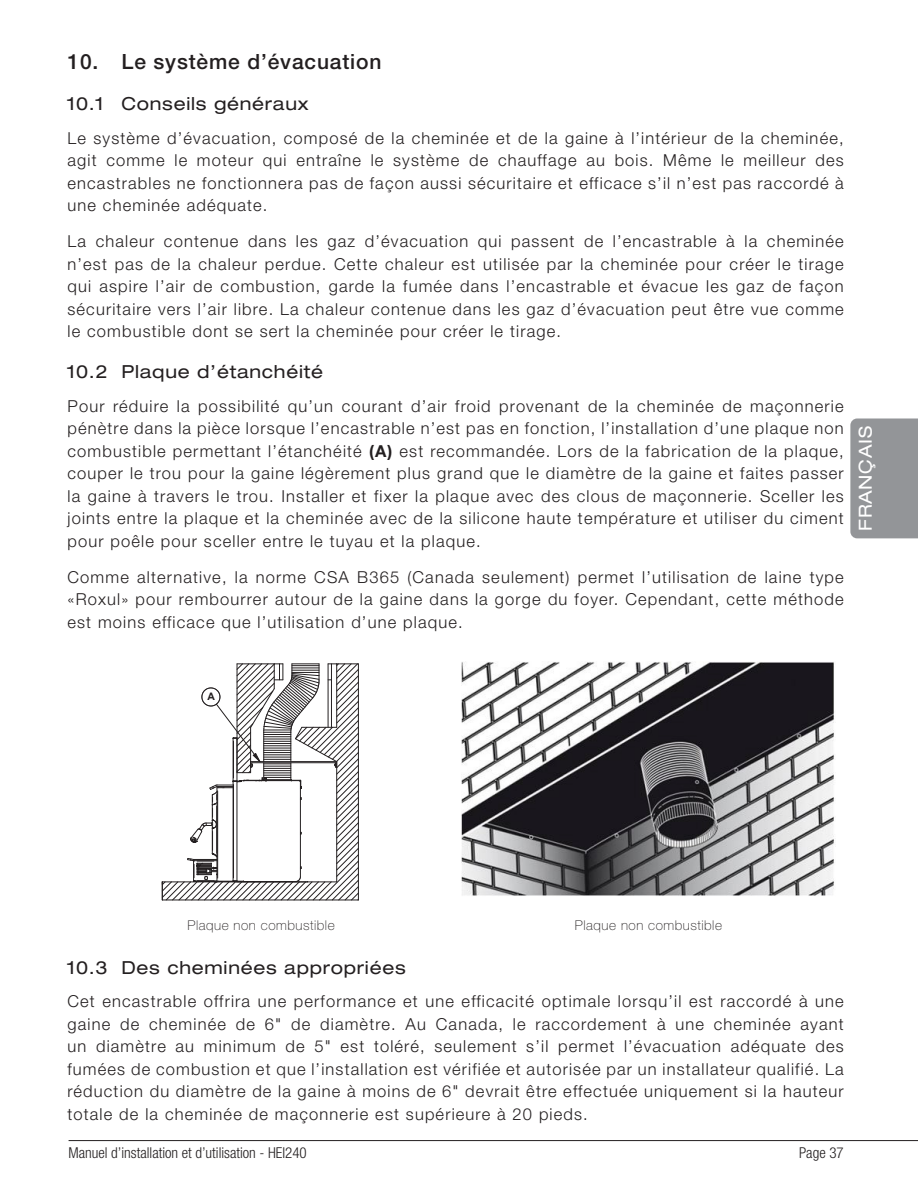
<style>
.page{position:relative;width:918px;height:1188px;background:#fff}
.page>*{position:absolute;margin:0;border:0;box-sizing:border-box;transform-origin:0 0}
.t1{font:500 21px "Helvetica Neue LT Std";letter-spacing:.04em;color:#231f20}
.t2{font:expanded 18px "Helvetica Neue LT Std";letter-spacing:.04em;color:#231f20}
.t3{font:expanded 18px "Helvetica Neue LT Std";letter-spacing:.04em;color:#fff}
.t4{font:300 16.5px/22.5px "Helvetica Neue LT Std";letter-spacing:.07em;color:#231f20;text-align:justify}
.t5{font:300 condensed 15px "Helvetica Neue LT Std";color:#231f20}
.t6{font:100 13.5px "Helvetica Neue LT Std";letter-spacing:.04em;color:#231f20}
.t7{font:700 10.35px "Arial";color:#231f20}
.s1{font-weight:700}
</style>
<div class="page">
<hr style="left:69px;top:1140px;width:849px;height:1px;background:#231f20">
<div style="left:850px;top:418px;width:68px;height:120px;background:#939598"></div>
<svg style="left:162px;top:663px;width:197px;height:238px"></svg>
<img style="left:462px;top:662px;width:372px;height:234px">
<p class="t1" style="left:68px;top:49px;width:316px">10. Le système d’évacuation</p>
<p class="t2" style="left:68px;top:93px;width:242px">10.1 Conseils généraux</p>
<p class="t4" style="left:68px;top:126px;width:778px">Le système d’évacuation, composé de la cheminée et de la gaine à l’intérieur de la cheminée, agit comme le moteur qui entraîne le système de chauffage au bois. Même le meilleur des encastrables ne fonctionnera pas de façon aussi sécuritaire et efficace s’il n’est pas raccordé à une cheminée adéquate.</p>
<p class="t4" style="left:68px;top:230px;width:778px">La chaleur contenue dans les gaz d’évacuation qui passent de l’encastrable à la cheminée n’est pas de la chaleur perdue. Cette chaleur est utilisée par la cheminée pour créer le tirage qui aspire l’air de combustion, garde la fumée dans l’encastrable et évacue les gaz de façon sécuritaire vers l’air libre. La chaleur contenue dans les gaz d’évacuation peut être vue comme le combustible dont se sert la cheminée pour créer le tirage.</p>
<p class="t2" style="left:68px;top:361px;width:257px">10.2 Plaque d’étanchéité</p>
<p class="t4" style="left:68px;top:394px;width:778px">Pour réduire la possibilité qu’un courant d’air froid provenant de la cheminée de maçonnerie pénètre dans la pièce lorsque l’encastrable n’est pas en fonction, l’installation d’une plaque non combustible permettant l’étanchéité <span class="s1">(A)</span> est recommandée. Lors de la fabrication de la plaque, couper le trou pour la gaine légèrement plus grand que le diamètre de la gaine et faites passer la gaine à travers le trou. Installer et fixer la plaque avec des clous de maçonnerie. Sceller les joints entre la plaque et la cheminée avec de la silicone haute température et utiliser du ciment pour poêle pour sceller entre le tuyau et la plaque.</p>
<p class="t4" style="left:68px;top:565px;width:778px">Comme alternative, la norme CSA B365 (Canada seulement) permet l’utilisation de laine type «Roxul» pour rembourrer autour de la gaine dans la gorge du foyer. Cependant, cette méthode est moins efficace que l’utilisation d’une plaque.</p>
<p class="t3" style="left:854px;top:531px;width:106px;rotate:-90deg">FRANÇAIS</p>
<p class="t7" style="left:207px;top:690px;width:9px">A</p>
<p class="t6" style="left:188px;top:917px;width:149px">Plaque non combustible</p>
<p class="t6" style="left:575px;top:917px;width:149px">Plaque non combustible</p>
<p class="t2" style="left:68px;top:957px;width:340px">10.3 Des cheminées appropriées</p>
<p class="t4" style="left:68px;top:990px;width:778px">Cet encastrable offrira une performance et une efficacité optimale lorsqu’il est raccordé à une gaine de cheminée de 6" de diamètre. Au Canada, le raccordement à une cheminée ayant un diamètre au minimum de 5" est toléré, seulement s’il permet l’évacuation adéquate des fumées de combustion et que l’installation est vérifiée et autorisée par un installateur qualifié. La réduction du diamètre de la gaine à moins de 6" devrait être effectuée uniquement si la hauteur totale de la cheminée de maçonnerie est supérieure à 20 pieds.</p>
<p class="t5" style="left:69px;top:1144px;width:240px">Manuel d’installation et d’utilisation - HEI240</p>
<p class="t5" style="left:799px;top:1144px;width:46px">Page 37</p>
</div>
